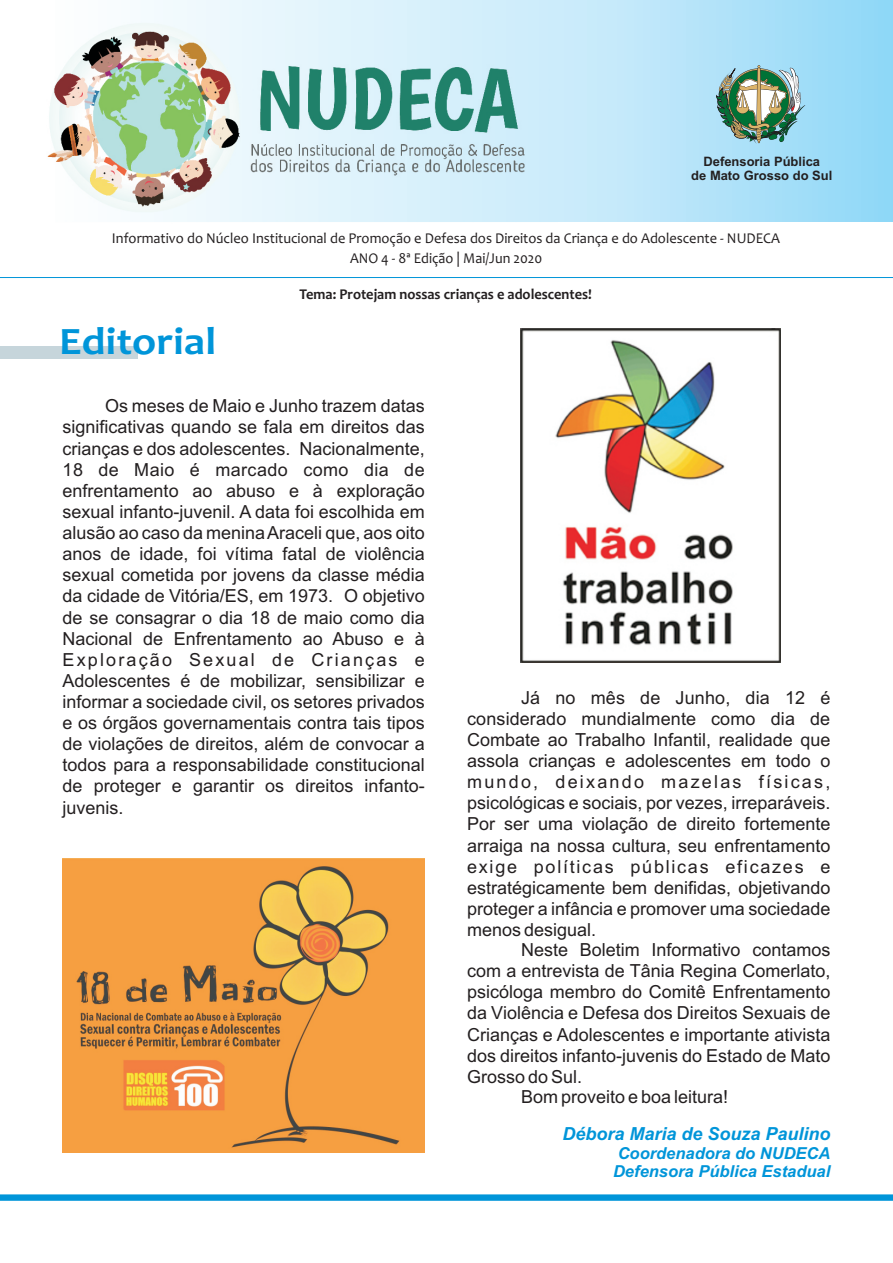
<style>
.page{position:relative;width:893px;height:1263px;background:#fff}
.page>*{position:absolute;margin:0;border:0;box-sizing:border-box;transform-origin:0 0}
.t1{font:700 39.15px "Candara";color:#0095d9;scale:1.11 1}
.t2{font:18px/21.1px "Arial";color:#231f20;text-align:justify}
.t3{font:italic 700 18px "Arial";color:#0095d9}
.t4{font:italic 700 16.5px/18.5px "Arial";color:#0095d9}
.t5{font:15px/20.2px "Candara";color:#231f20;text-align:center;scale:.96 1}
.t6{font:700 15px "Candara";color:#231f20;scale:.96 1}
.t7{font:700 12.9px/14.4px "Arial";color:#231f20;text-align:center}
</style>
<div class="page">
<div style="left:0;top:346px;width:138px;height:13px;background:#c6d5db"></div>
<svg style="left:558px;top:0;width:335px;height:221px;background:#b0e2f9"></svg>
<img style="left:716px;top:65px;width:90px;height:78px">
<svg style="left:0;top:277px;width:893px;height:1px"></svg>
<svg style="left:0;top:1194px;width:893px;height:7px;background:#169edc"></svg>
<img style="left:47px;top:0;width:511px;height:222px">
<img style="left:63px;top:858px;width:362px;height:295px">
<img style="left:520px;top:328px;width:260px;height:334px">
<p class="t7" style="left:691px;top:155px;width:143px">Defensoria Pública<br>de Mato Grosso do Sul</p>
<p class="t5" style="left:112px;top:229px;width:697px">Informativo do Núcleo Institucional de Promoção e Defesa dos Direitos da Criança e do Adolescente - NUDECA<br>ANO 4 - 8ª Edição | Mai/Jun 2020</p>
<p class="t6" style="left:299px;top:288px;width:306px">Tema: Protejam nossas crianças e adolescentes!</p>
<h1 class="t1" style="left:59px;top:326px;width:143px">Editorial</h1>
<p class="t2" style="left:63px;top:397px;width:364px;text-indent:43px">Os meses de Maio e Junho trazem datas significativas quando se fala em direitos das crianças e dos adolescentes. Nacionalmente, 18 de Maio é marcado como dia de enfrentamento ao abuso e à exploração sexual infanto-juvenil. A data foi escolhida em alusão ao caso da menina Araceli que, aos oito anos de idade, foi vítima fatal de violência sexual cometida por jovens da classe média da cidade de Vitória/ES, em 1973. O objetivo de se consagrar o dia 18 de maio como dia Nacional de Enfrentamento ao Abuso e à Exploração Sexual de Crianças e Adolescentes é de mobilizar, sensibilizar e informar a sociedade civil, os setores privados e os órgãos governamentais contra tais tipos de violações de direitos, além de convocar a todos para a responsabilidade constitucional de proteger e garantir os direitos infanto&shy;juvenis.</p>
<p class="t2" style="left:467px;top:688px;width:365px;text-indent:54px">Já no mês de Junho, dia 12 é considerado mundialmente como dia de Combate ao Trabalho Infantil, realidade que assola crianças e adolescentes em todo o mundo, deixando mazelas físicas, psicológicas e sociais, por vezes, irreparáveis.<br>Por ser uma violação de direito fortemente arraiga na nossa cultura, seu enfrentamento exige políticas públicas eficazes e estratégicamente bem denifidas, objetivando proteger a infância e promover uma sociedade menos desigual.</p>
<p class="t2" style="left:521px;top:941px;width:311px">Neste Boletim Informativo contamos</p>
<p class="t2" style="left:467px;top:962px;width:365px">com a entrevista de Tânia Regina Comerlato,</p>
<p class="t2" style="left:467px;top:983px;width:365px">psicóloga membro do Comitê Enfrentamento</p>
<p class="t2" style="left:467px;top:1004px;width:365px">da Violência e Defesa dos Direitos Sexuais de</p>
<p class="t2" style="left:467px;top:1025px;width:365px">Crianças e Adolescentes e importante ativista</p>
<p class="t2" style="left:467px;top:1046px;width:365px">dos direitos infanto-juvenis do Estado de Mato</p>
<p class="t2" style="left:467px;top:1067px;width:117px">Grosso do Sul.</p>
<p class="t2" style="left:521px;top:1088px;width:209px">Bom proveito e boa leitura!</p>
<p class="t3" style="left:562px;top:1127px;width:270px">Débora Maria de Souza Paulino</p>
<p class="t4" style="left:613px;top:1145px;width:219px">Coordenadora do NUDECA<br>Defensora Pública Estadual</p>
</div>
